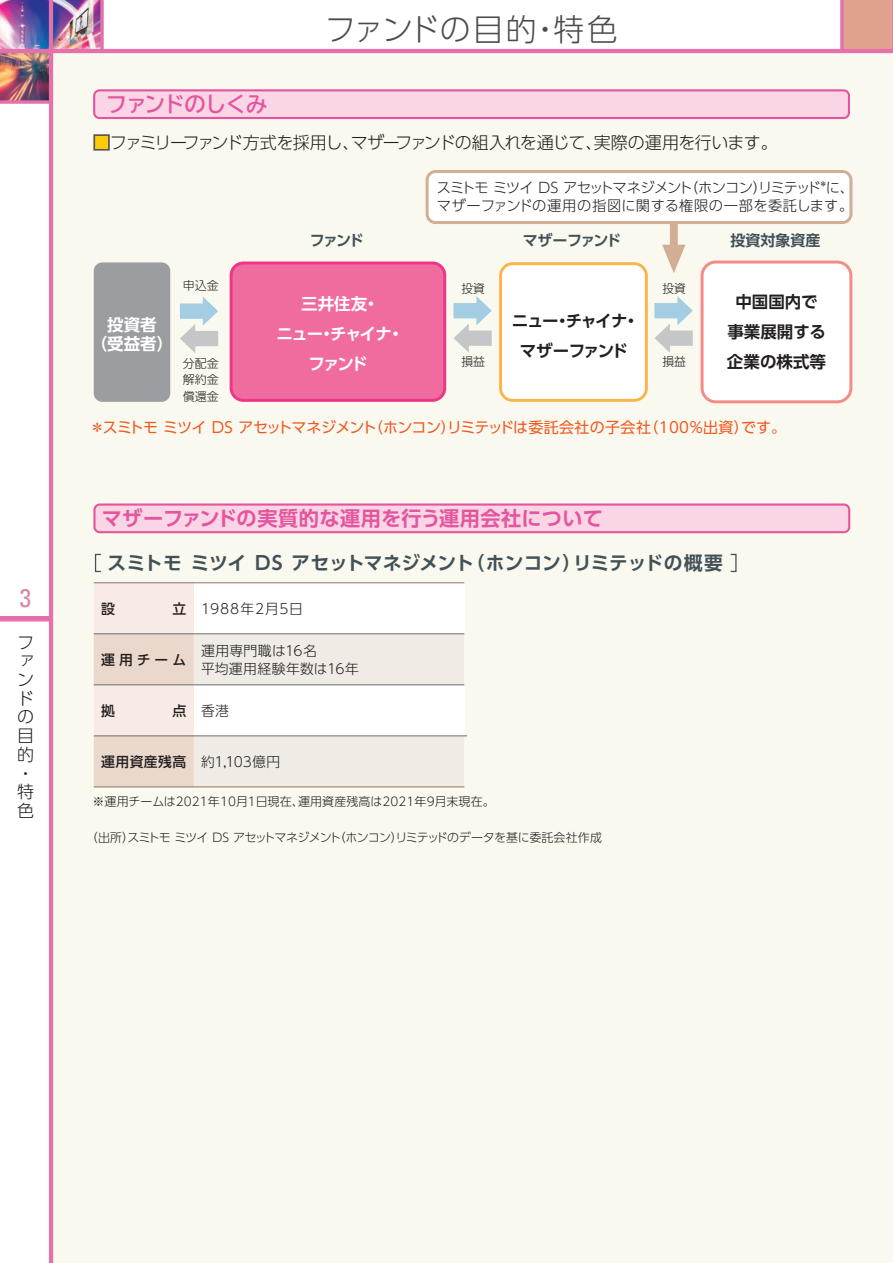
<style>
.page{position:relative;width:893px;height:1263px;background:#fff}
.page>*{position:absolute;margin:0;border:0;box-sizing:border-box;transform-origin:0 0}
.t1{font:300 30.9px "UD Shin Go Pro";letter-spacing:.005em;color:#4b4c4d}
.t2{font:condensed 25.5px "Univers";color:#dc81a7}
.t3{font:700 21.3px "TBUD Go Std";letter-spacing:-.04em;color:#e3559f}
.t4{font:700 20.25px "UD Shin Go Pro De";letter-spacing:.02em;color:#e3559f}
.t5{font:700 18.75px "UD Shin Go Pro De";letter-spacing:-.015em;color:#425159}
.t6{font:300 16.95px/18.8px "UD Shin Go Pro";letter-spacing:-.055em;color:#231f20}
.t7{font:700 16.5px/30px "UD Shin Go Pro De";letter-spacing:-.085em;color:#fff;text-align:center}
.t8{font:700 16.5px/30px "UD Shin Go Pro De";letter-spacing:-.005em;color:#231f20;text-align:center}
.t9{font:700 16.5px/30px "UD Shin Go Pro De";letter-spacing:-.085em;color:#231f20;text-align:center}
.t10{font:700 16.5px/19.2px "UD Shin Go Pro De";letter-spacing:-.03em;color:#fff;text-align:center}
.t11{font:15px "UD Shin Go Pro";letter-spacing:-.035em;color:#f15921}
.t12{font:700 15px "UD Shin Go Pro De";letter-spacing:-.02em;color:#425159}
.t13{font:700 15px "UD Shin Go Pro De";letter-spacing:-.075em;color:#425159}
.t14{font:300 14.25px/18px "UD Shin Go Pro";letter-spacing:-.035em;color:#231f20}
.t15{font:300 13.8px/18px "UD Shin Go Pro";letter-spacing:.025em;color:#231f20}
.t16{font:300 13.8px "UD Shin Go Pro";letter-spacing:.055em;color:#231f20}
.t17{font:500 13.8px "UD Shin Go Pro";letter-spacing:.29em;color:#231f20}
.t18{font:300 12px "UD Shin Go Pro";letter-spacing:-.055em;color:#231f20}
.t19{font:300 12px "UD Shin Go Pro";letter-spacing:.01em;color:#231f20}
.t20{font:300 12px/16.5px "UD Shin Go Pro";letter-spacing:-.01em;color:#231f20;text-align:justify}
.s1{color:#feca0a}
.s2{font-weight:500}
</style>
<div class="page">
<img style="left:0;top:0;width:100px;height:49px">
<img style="left:0;top:53px;width:49px;height:47px">
<div style="left:842px;top:0;width:51px;height:51px;background:#e1a18f"></div>
<svg style="left:840px;top:0;width:4px;height:49px"></svg>
<div style="left:51px;top:51px;width:842px;height:1212px;background:#faf9f0"></div>
<div style="left:0;top:616px;width:51px;height:5px;background:#e670ab"></div>
<hr style="left:49px;top:0;width:4px;height:1263px;background:#e670ab">
<hr style="left:0;top:49px;width:893px;height:4px;background:#e670ab">
<svg style="left:0;top:100px;width:49px;height:4px"></svg>
<svg style="left:100px;top:0;width:4px;height:49px"></svg>
<div style="left:94px;top:583px;width:370px;height:204px;background:#fff"></div>
<div style="left:94px;top:583px;width:100px;height:204px;background:#f8eae4"></div>
<div style="left:194px;top:634px;width:270px;height:51px;background:#f0ece5"></div>
<div style="left:94px;top:634px;width:100px;height:51px;background:#ebd8cc"></div>
<div style="left:194px;top:737px;width:270px;height:49px;background:#f0ece5"></div>
<div style="left:94px;top:736px;width:100px;height:51px;background:#ebd8cc"></div>
<svg style="left:93px;top:503px;width:757px;height:30px;background:#f6c4db"></svg>
<hr style="left:94px;top:633px;width:370px;height:1px;background:#6c6d70">
<hr style="left:94px;top:582px;width:370px;height:1px;background:#927b68">
<div style="left:95px;top:554px;width:7px;height:18px;border:1px solid #425159"></div>
<div style="left:730px;top:554px;width:7px;height:18px;border:1px solid #425159"></div>
<hr style="left:94px;top:685px;width:370px;height:1px;background:#6c6d70">
<hr style="left:94px;top:736px;width:373px;height:1px;background:#6c6d70">
<hr style="left:94px;top:786px;width:370px;height:1px;background:#927b68">
<svg style="left:93px;top:89px;width:757px;height:30px;background:#f6c2db"></svg>
<div style="left:93px;top:134px;width:17px;height:17px;border:2px solid #57585a"></div>
<svg style="left:230px;top:261px;width:216px;height:141px;background:#f0699d"></svg>
<svg style="left:499px;top:262px;width:149px;height:140px"></svg>
<div style="left:702px;top:262px;width:149px;height:140px;background:#fff;border-radius:14px"></div>
<div style="left:701px;top:261px;width:151px;height:142px;border:3px solid #f48b86;border-radius:14px"></div>
<div style="left:94px;top:262px;width:76px;height:140px;background:#9b9da0;border-radius:9px"></div>
<svg style="left:180px;top:297px;width:38px;height:56px"></svg>
<svg style="left:453px;top:296px;width:39px;height:57px"></svg>
<svg style="left:654px;top:296px;width:39px;height:57px"></svg>
<svg style="left:662px;top:224px;width:23px;height:49px"></svg>
<div style="left:427px;top:172px;width:424px;height:51px;background:#fff;border-radius:9px"></div>
<div style="left:426px;top:170px;width:426px;height:54px;border:3px solid #d1ae94;border-radius:9px"></div>
<h2 class="t2" style="left:20px;top:582px;width:13px">3</h2>
<p class="t6" style="left:17px;top:632px;width:18px">ファンドの目的・特色</p>
<h1 class="t1" style="left:325px;top:4px;width:295px">ファンドの目的・特色</h1>
<h3 class="t3" style="left:106px;top:87px;width:163px">ファンドのしくみ</h3>
<p class="t6" style="left:93px;top:132px;width:686px"><span class="s1">■</span>ファミリーファンド方式を採用し、マザーファンドの組入れを通じて、実際の運用を行います。</p>
<p class="t10" style="left:91px;top:314px;width:84px">投資者<br>（受益者）</p>
<p class="t20" style="left:183px;top:276px;width:37px">申込金</p>
<p class="t20" style="left:183px;top:355px;width:37px">分配金解約金償還金</p>
<p class="t12" style="left:310px;top:228px;width:55px">ファンド</p>
<p class="t7" style="left:276px;top:288px;width:129px">三井住友・<br>ニュー・チャイナ・ファンド</p>
<p class="t14" style="left:437px;top:178px;width:419px">スミトモ ミツイ DS アセットマネジメント（ホンコン）リミテッド<sup>＊</sup>に、マザーファンドの運用の指図に関する権限の一部を委託します。</p>
<p class="t20" style="left:462px;top:280px;width:25px">投資</p>
<p class="t20" style="left:462px;top:352px;width:25px">損益</p>
<p class="t13" style="left:523px;top:228px;width:100px">マザーファンド</p>
<p class="t12" style="left:731px;top:228px;width:91px">投資対象資産</p>
<p class="t9" style="left:512px;top:305px;width:129px">ニュー・チャイナ・マザーファンド</p>
<p class="t20" style="left:663px;top:280px;width:25px">投資</p>
<p class="t20" style="left:663px;top:352px;width:25px">損益</p>
<p class="t8" style="left:727px;top:287px;width:101px">中国国内で事業展開する企業の株式等</p>
<p class="t11" style="left:90px;top:415px;width:698px">＊スミトモ ミツイ DS アセットマネジメント（ホンコン）リミテッドは委託会社の子会社（100％出資）です。</p>
<h3 class="t4" style="left:102px;top:502px;width:503px">マザーファンドの実質的な運用を行う運用会社について</h3>
<h3 class="t5" style="left:108px;top:548px;width:617px">スミトモ ミツイ DS アセットマネジメント（ホンコン）リミテッドの概要</h3>
<p class="t17" style="left:101px;top:598px;width:15px">設</p>
<p class="t16" style="left:172px;top:598px;width:132px"><span class="s2">立</span> 1988年2月5日</p>
<p class="t15" style="left:201px;top:641px;width:159px">運用専門職は16名<br>平均運用経験年数は16年</p>
<p class="t17" style="left:101px;top:649px;width:87px">運用チーム</p>
<p class="t17" style="left:101px;top:700px;width:15px">拠</p>
<p class="t15" style="left:172px;top:701px;width:58px"><span class="s2">点</span> 香港</p>
<p class="t15" style="left:101px;top:752px;width:181px"><span class="s2">運用資産残高</span> 約1,103億円</p>
<p class="t19" style="left:93px;top:792px;width:404px">※運用チームは2021年10月1日現在、運用資産残高は2021年9月末現在。</p>
<p class="t18" style="left:86px;top:828px;width:518px">（出所）スミトモ ミツイ DS アセットマネジメント（ホンコン）リミテッドのデータを基に委託会社作成</p>
</div>
